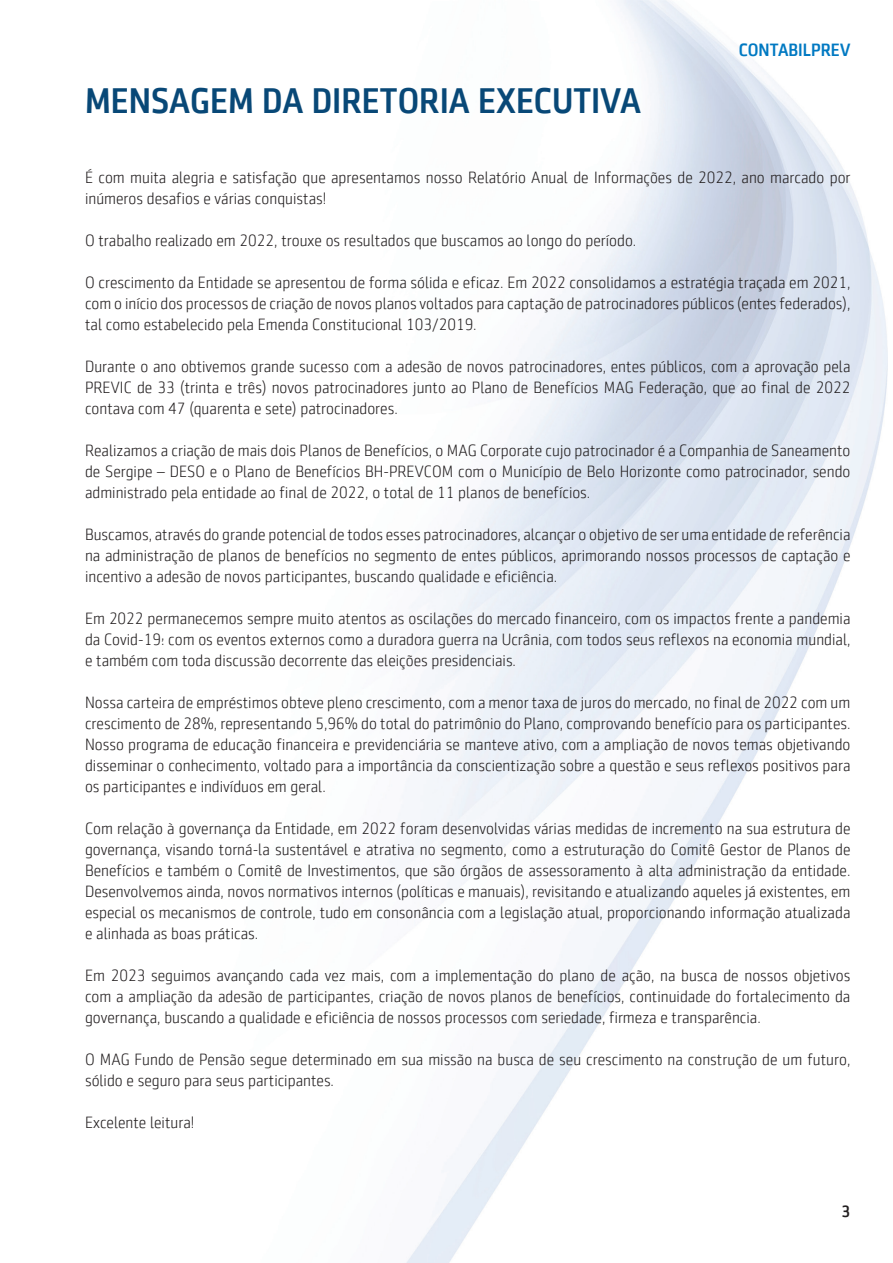
<style>
.page{position:relative;width:893px;height:1263px;background:#fff}
.page>*{position:absolute;margin:0;border:0;box-sizing:border-box;transform-origin:0 0}
.Titulo_1{font:500 36px "Sentico Sans DT Cond";color:#084877;scale:1.1 1}
.t1{font:500 18px "Sentico Sans DT Cond";color:#0079c2;scale:1.1 1}
.t2{font:300 16.5px/21px "Sentico Sans DT Cond";color:#231f20;text-align:justify;scale:1.1 1}
.t3{font:500 16.5px "Sentico Sans DT Cond";color:#231f20;scale:1.1 1}
</style>
<div class="page">
<img style="left:388px;top:0;width:500px;height:1263px">
<p class="Titulo_1" style="left:85px;top:81px;width:507px">MENSAGEM DA DIRETORIA EXECUTIVA</p>
<p class="t1" style="left:739px;top:40px;width:103px">CONTABILPREV</p>
<p class="t2" style="left:85px;top:167px;width:697px">É com muita alegria e satisfação que apresentamos nosso Relatório Anual de Informações de 2022, ano marcado por inúmeros desafios e várias conquistas!</p>
<p class="t2" style="left:85px;top:230px;width:503px">O trabalho realizado em 2022, trouxe os resultados que buscamos ao longo do período.</p>
<p class="t2" style="left:85px;top:272px;width:697px">O crescimento da Entidade se apresentou de forma sólida e eficaz. Em 2022 consolidamos a estratégia traçada em 2021, com o início dos processos de criação de novos planos voltados para captação de patrocinadores públicos (entes federados), tal como estabelecido pela Emenda Constitucional 103/2019.</p>
<p class="t2" style="left:85px;top:356px;width:697px">Durante o ano obtivemos grande sucesso com a adesão de novos patrocinadores, entes públicos, com a aprovação pela PREVIC de 33 (trinta e três) novos patrocinadores junto ao Plano de Benefícios MAG Federação, que ao final de 2022 contava com 47 (quarenta e sete) patrocinadores.</p>
<p class="t2" style="left:85px;top:440px;width:697px">Realizamos a criação de mais dois Planos de Benefícios, o MAG Corporate cujo patrocinador é a Companhia de Saneamento de Sergipe – DESO e o Plano de Benefícios BH-PREVCOM com o Município de Belo Horizonte como patrocinador, sendo administrado pela entidade ao final de 2022, o total de 11 planos de benefícios.</p>
<p class="t2" style="left:85px;top:524px;width:697px">Buscamos, através do grande potencial de todos esses patrocinadores, alcançar o objetivo de ser uma entidade de referência na administração de planos de benefícios no segmento de entes públicos, aprimorando nossos processos de captação e incentivo a adesão de novos participantes, buscando qualidade e eficiência.</p>
<p class="t2" style="left:85px;top:608px;width:697px">Em 2022 permanecemos sempre muito atentos as oscilações do mercado financeiro, com os impactos frente a pandemia da Covid-19; com os eventos externos como a duradora guerra na Ucrânia, com todos seus reflexos na economia mundial, e também com toda discussão decorrente das eleições presidenciais.</p>
<p class="t2" style="left:85px;top:692px;width:697px">Nossa carteira de empréstimos obteve pleno crescimento, com a menor taxa de juros do mercado, no final de 2022 com um crescimento de 28%, representando 5,96% do total do patrimônio do Plano, comprovando benefício para os participantes.</p>
<p class="t2" style="left:85px;top:734px;width:697px">Nosso programa de educação financeira e previdenciária se manteve ativo, com a ampliação de novos temas objetivando disseminar o conhecimento, voltado para a importância da conscientização sobre a questão e seus reflexos positivos para os participantes e indivíduos em geral.</p>
<p class="t2" style="left:85px;top:818px;width:697px">Com relação à governança da Entidade, em 2022 foram desenvolvidas várias medidas de incremento na sua estrutura de governança, visando torná-la sustentável e atrativa no segmento, como a estruturação do Comitê Gestor de Planos de Benefícios e também o Comitê de Investimentos, que são órgãos de assessoramento à alta administração da entidade.<br>Desenvolvemos ainda, novos normativos internos (políticas e manuais), revisitando e atualizando aqueles já existentes, em especial os mecanismos de controle, tudo em consonância com a legislação atual, proporcionando informação atualizada e alinhada as boas práticas.</p>
<p class="t2" style="left:85px;top:965px;width:697px">Em 2023 seguimos avançando cada vez mais, com a implementação do plano de ação, na busca de nossos objetivos com a ampliação da adesão de participantes, criação de novos planos de benefícios, continuidade do fortalecimento da governança, buscando a qualidade e eficiência de nossos processos com seriedade, firmeza e transparência.</p>
<p class="t2" style="left:85px;top:1049px;width:697px">O MAG Fundo de Pensão segue determinado em sua missão na busca de seu crescimento na construção de um futuro, sólido e seguro para seus participantes.</p>
<p class="t2" style="left:85px;top:1112px;width:101px">Excelente leitura!</p>
<p class="t3" style="left:841px;top:1202px;width:10px">3</p>
</div>
